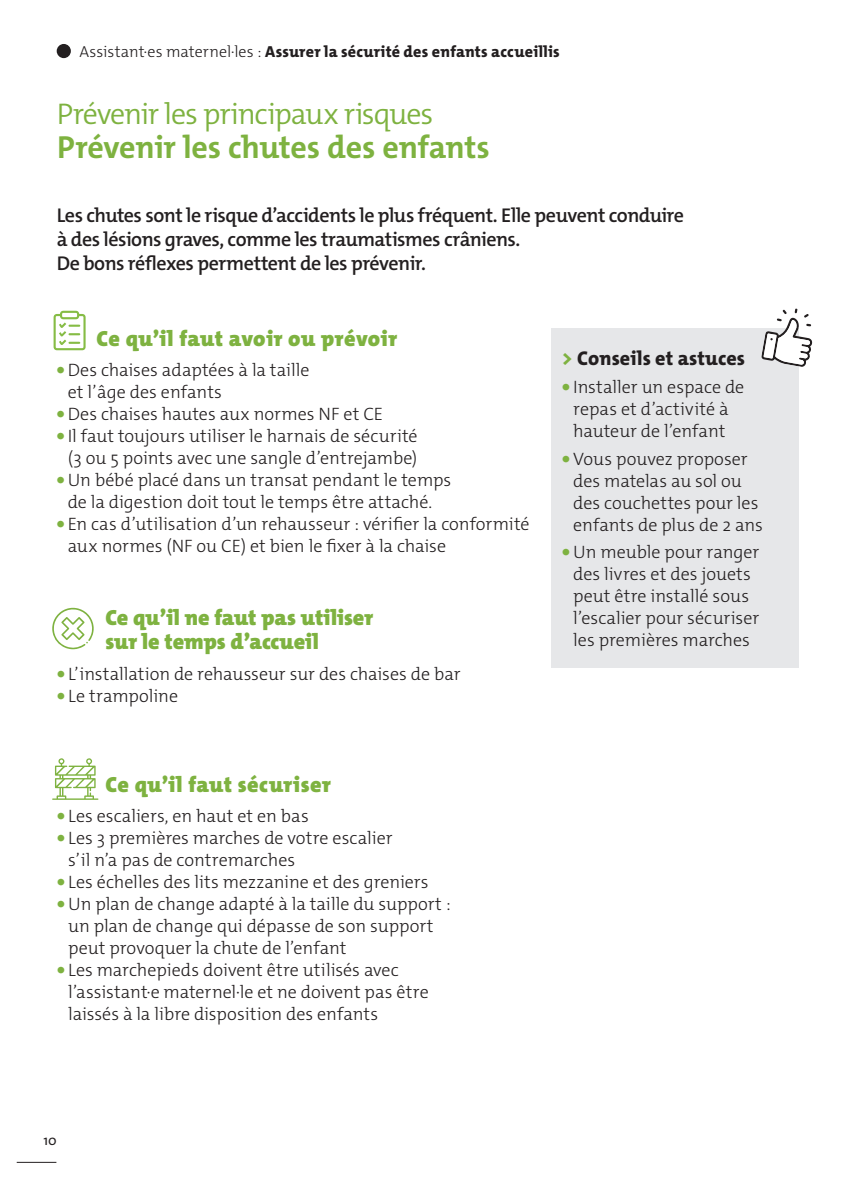
<style>
.page{position:relative;width:842px;height:1191px;background:#fff}
.page>*{position:absolute;margin:0;border:0;box-sizing:border-box;transform-origin:0 0}
.t1{font:700 32px "The Mix C4 s";letter-spacing:-.01em;color:#7eb240}
.t2{font:300 30px "The Mix C4 s";letter-spacing:-.04em;color:#7eb240}
.t3{font:900 22px/24px "The Mix C4 s";letter-spacing:.005em;color:#7eb240}
.t4{font:600 20px/24px "The Mix C4 s";letter-spacing:-.025em;color:#231f20}
.t5{font:800 20px "The Mix C4 s";letter-spacing:.005em;color:#231f20}
.t6{font:300 18px/22px "The Mix C4 s";color:#231f20}
.t7{font:800 16px "The Mix C4 s";letter-spacing:.01em;color:#231f20}
.t8{font:14px "The Mix C4 s";color:#231f20}
.s1{font-weight:300}
.s2{font-weight:800;font-size:20px;color:#7eb240}
.s3{color:#7eb240}
</style>
<div class="page">
<hr style="left:17px;top:1162px;width:39px;height:1px;background:#231f20">
<div style="left:551px;top:328px;width:248px;height:340px;background:#e6e7e9"></div>
<svg style="left:761px;top:308px;width:51px;height:59px"></svg>
<svg style="left:54px;top:311px;width:32px;height:39px"></svg>
<svg style="left:52px;top:607px;width:42px;height:42px"></svg>
<svg style="left:52px;top:758px;width:46px;height:42px"></svg>
<div style="left:57px;top:44px;width:14px;height:14px;background:#231f20;border-radius:50%"></div>
<p class="t7" style="left:79px;top:41px;width:482px"><span class="s1">Assistant·es maternel·les :</span> Assurer la sécurité des enfants accueillis</p>
<h2 class="t2" style="left:57px;top:95px;width:378px">Prévenir les principaux risques</h2>
<h1 class="t1" style="left:57px;top:127px;width:434px">Prévenir les chutes des enfants</h1>
<p class="t4" style="left:57px;top:203px;width:629px">Les chutes sont le risque d’accidents le plus fréquent. Elle peuvent conduire à des lésions graves, comme les traumatismes crâniens.<br>De bons réflexes permettent de les prévenir.</p>
<p class="t3" style="left:97px;top:326px;width:302px">Ce qu’il faut avoir ou prévoir</p>
<p class="t6" style="left:68px;top:359px;width:243px;text-indent:-11px"><span class="s2">•</span> Des chaises adaptées à la taille et l’âge des enfants</p>
<p class="t6" style="left:56px;top:403px;width:328px"><span class="s2">•</span> Des chaises hautes aux normes NF et CE</p>
<p class="t6" style="left:56px;top:425px;width:363px;text-align:right"><span class="s2">•</span> Il faut toujours utiliser le harnais de sécurité (3 ou 5 points avec une sangle d’entrejambe)</p>
<p class="t6" style="left:56px;top:469px;width:396px;text-align:center"><span class="s2">•</span> Un bébé placé dans un transat pendant le temps de la digestion doit tout le temps être attaché.</p>
<p class="t6" style="left:68px;top:513px;width:463px;text-indent:-11px"><span class="s2">•</span> En cas d’utilisation d’un rehausseur : vérifier la conformité aux normes (NF ou CE) et bien le fixer à la chaise</p>
<p class="t3" style="left:105px;top:605px;width:269px">Ce qu’il ne faut pas utiliser sur le temps d’accueil</p>
<p class="t6" style="left:57px;top:663px;width:405px"><span class="s2">•</span> L’installation de rehausseur sur des chaises de bar</p>
<p class="t6" style="left:57px;top:685px;width:123px"><span class="s2">•</span> Le trampoline</p>
<p class="t3" style="left:105px;top:772px;width:227px">Ce qu’il faut sécuriser</p>
<p class="t6" style="left:57px;top:805px;width:253px"><span class="s2">•</span> Les escaliers, en haut et en bas</p>
<p class="t6" style="left:68px;top:827px;width:326px;text-indent:-11px"><span class="s2">•</span> Les 3 premières marches de votre escalier s’il n’a pas de contremarches</p>
<p class="t6" style="left:57px;top:871px;width:373px"><span class="s2">•</span> Les échelles des lits mezzanine et des greniers</p>
<p class="t6" style="left:68px;top:893px;width:384px;text-indent:-11px"><span class="s2">•</span> Un plan de change adapté à la taille du support : un plan de change qui dépasse de son support peut provoquer la chute de l’enfant</p>
<p class="t6" style="left:68px;top:959px;width:362px;text-indent:-11px"><span class="s2">•</span> Les marchepieds doivent être utilisés avec l’assistant·e maternel·le et ne doivent pas être laissés à la libre disposition des enfants</p>
<p class="t5" style="left:562px;top:346px;width:185px"><span class="s3">&gt;</span> Conseils et astuces</p>
<p class="t6" style="left:562px;top:376px;width:184px;text-align:center"><span class="s2">•</span> Installer un espace de repas et d’activité à hauteur de l’enfant</p>
<p class="t6" style="left:573px;top:448px;width:191px;text-indent:-11px"><span class="s2">•</span> Vous pouvez proposer des matelas au sol ou des couchettes pour les enfants de plus de 2 ans</p>
<p class="t6" style="left:573px;top:541px;width:188px;text-indent:-11px"><span class="s2">•</span> Un meuble pour ranger des livres et des jouets peut être installé sous l’escalier pour sécuriser les premières marches</p>
<p class="t8" style="left:43px;top:1130px;width:15px">10</p>
</div>
